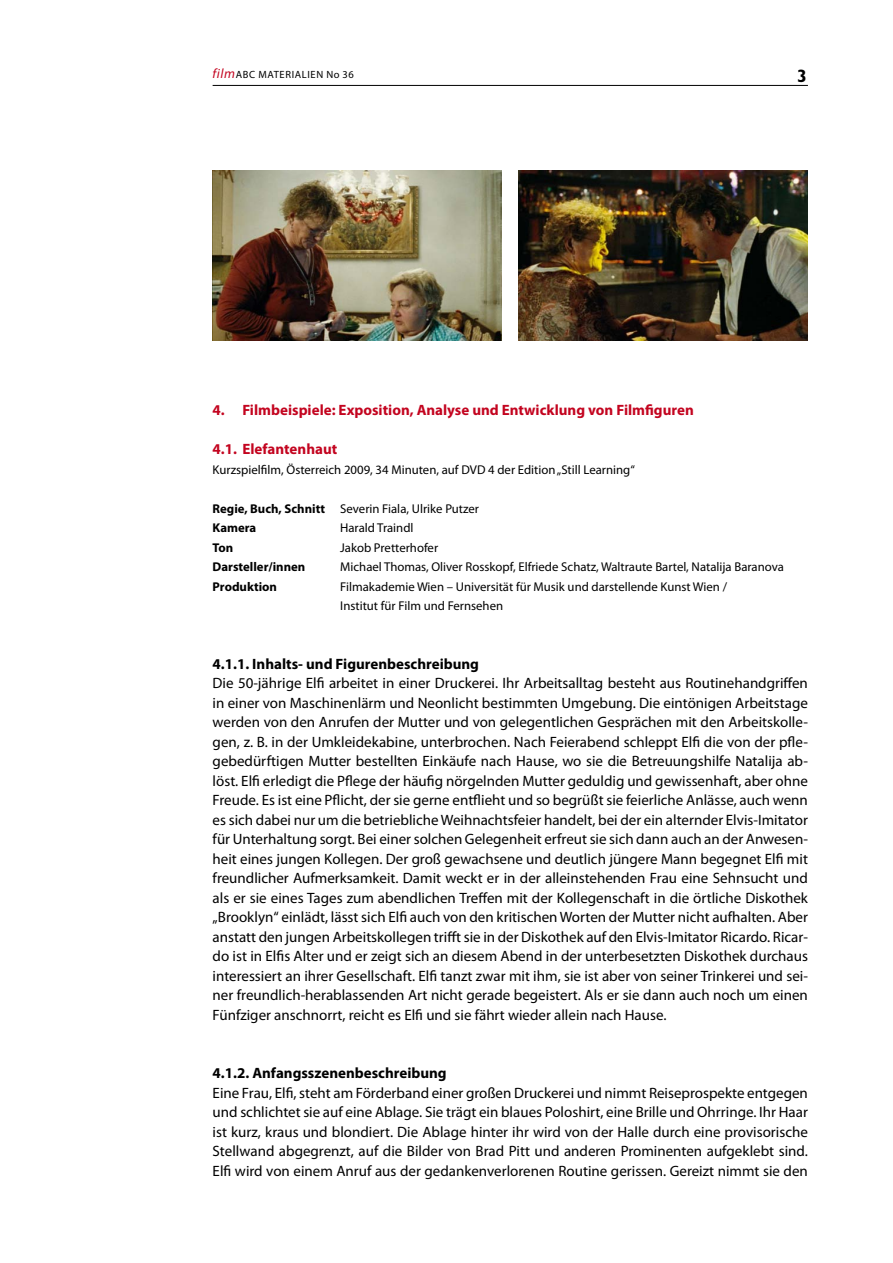
<style>
.page{position:relative;width:893px;height:1263px;background:#fff}
.page>*{position:absolute;margin:0;border:0;box-sizing:border-box;transform-origin:0 0}
.t1{font:700 18px "Gill Sans";color:#000}
.t2{font:15px/19.5px "Myriad Pro";color:#000;text-align:justify}
.t3{font:700 15px "Myriad Pro";color:#c3041f}
.t4{font:700 15px "Myriad Pro";color:#000}
.t5{font:12.75px/19.5px "Myriad Pro";color:#000}
.t6{font:700 12.75px "Myriad Pro";color:#000}
.t7{font:10.5px "Myriad Pro";letter-spacing:.06em;color:#000}
.s1{font-style:italic;font-size:13.5px;color:#c3041f}
.s2{font-weight:700}
.s3{font-weight:400}
</style>
<div class="page">
<hr style="left:213px;top:85px;width:595px;height:1px;background:#000">
<img style="left:213px;top:170px;width:289px;height:170px">
<img style="left:519px;top:170px;width:289px;height:170px">
<p class="t7" style="left:213px;top:68px;width:143px"><span class="s1">film</span>ABC Materialien No 36</p>
<p class="t1" style="left:797px;top:65px;width:11px">3</p>
<p class="t3" style="left:213px;top:400px;width:483px">4. Filmbeispiele: Exposition, Analyse und Entwicklung von Filmfiguren</p>
<p class="t3" style="left:213px;top:439px;width:126px">4.1. Elefantenhaut</p>
<p class="t5" style="left:213px;top:459px;width:424px">Kurzspielfilm, Österreich 2009, 34 Minuten, auf DVD 4 der Edition „Still Learning“</p>
<p class="t5" style="left:213px;top:498px;width:268px"><span class="s2">Regie, Buch, Schnitt</span> Severin Fiala, Ulrike Putzer<br><span class="s2">Kamera</span></p>
<p class="t5" style="left:340px;top:518px;width:75px">Harald Traindl</p>
<p class="t6" style="left:213px;top:539px;width:22px">Ton</p>
<p class="t5" style="left:340px;top:537px;width:99px">Jakob Pretterhofer</p>
<p class="t6" style="left:213px;top:559px;width:94px">Darsteller/innen</p>
<p class="t5" style="left:340px;top:557px;width:445px">Michael Thomas, Oliver Rosskopf, Elfriede Schatz, Waltraute Bartel, Natalija Baranova</p>
<p class="t6" style="left:213px;top:578px;width:102px">Produktion <span class="s3">F</span></p>
<p class="t5" style="left:340px;top:576px;width:388px;text-indent:6px">ilmakademie Wien – Universität für Musik und darstellende Kunst Wien /<br>I nstitut für Film und Fernsehen</p>
<p class="t4" style="left:213px;top:654px;width:268px">4.1.1. Inhalts- und Figurenbeschreibung</p>
<p class="t2" style="left:213px;top:673px;width:597px">Die 50-jährige Elfi arbeitet in einer Druckerei. I hr Arbeitsalltag besteht aus Routinehandgriffen in einer von Maschinenlärm und Neonlicht bestimmten Umgebung. Die eintönigen Arbeitstage werden von den Anrufen der Mutter und von gelegentlichen Gesprächen mit den Arbeitskolle&shy;gen, z. B. in der Umkleidekabine, unterbrochen. Nach Feierabend schleppt Elfi die von der pfle&shy;gebedürftigen Mutter bestellten Einkäufe nach Hause, wo sie die Betreuungshilfe Natalija ab&shy;löst. Elfi erledigt die Pflege der häufig nörgelnden Mutter geduldig und gewissenhaft, aber ohne Freude. Es ist eine Pflicht, der sie gerne entflieht und so begrüßt sie feierliche Anlässe, auch wenn es sich dabei nur um die betriebliche Weihnachtsfeier handelt, bei der ein alternder Elvis-I mitator für Unterhaltung sorgt. Bei einer solchen Gelegenheit erfreut sie sich dann auch an der Anwesen&shy;heit eines jungen Kollegen. Der groß gewachsene und deutlich jüngere Mann begegnet Elfi mit freundlicher Aufmerksamkeit. Damit weckt er in der alleinstehenden Frau eine Sehnsucht und als er sie eines Tages zum abendlichen Treffen mit der Kollegenschaft in die örtliche Diskothek „Brooklyn“ einlädt, lässt sich Elfi auch von den kritischen Worten der Mutter nicht aufhalten. Aber anstatt den jungen Arbeitskollegen trifft sie in der Diskothek auf den Elvis-I mitator Ricardo. Ricar&shy;do ist in Elfis Alter und er zeigt sich an diesem Abend in der unterbesetzten Diskothek durchaus interessiert an ihrer Gesellschaft. Elfi tanzt zwar mit ihm, sie ist aber von seiner Trinkerei und sei&shy;ner freundlich-herablassenden Art nicht gerade begeistert. Als er sie dann auch noch um einen Fünfziger anschnorrt, reicht es Elfi und sie fährt wieder allein nach Hause.</p>
<p class="t4" style="left:213px;top:1063px;width:236px">4.1.2. Anfangsszenenbeschreibung</p>
<p class="t2" style="left:213px;top:1083px;width:597px">Eine Frau, Elfi, steht am Förderband einer großen Druckerei und nimmt Reiseprospekte entgegen und schlichtet sie auf eine Ablage. Sie trägt ein blaues Poloshirt, eine Brille und Ohrringe. I hr Haar ist kurz, kraus und blondiert. Die Ablage hinter ihr wird von der Halle durch eine provisorische Stellwand abgegrenzt, auf die Bilder von Brad Pitt und anderen Prominenten aufgeklebt sind.<br>Elfi wird von einem Anruf aus der gedankenverlorenen Routine gerissen. Gereizt nimmt sie den</p>
</div>
